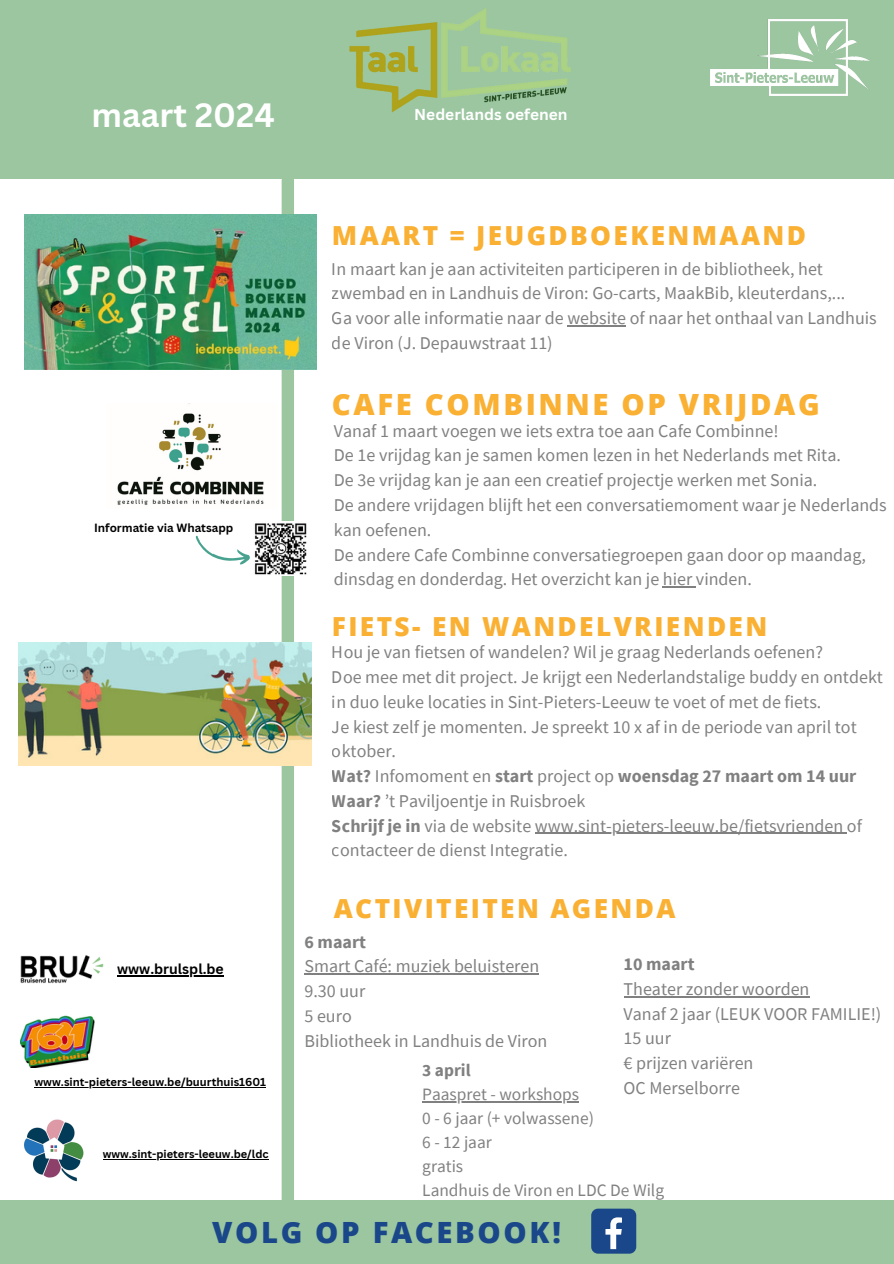
<style>
.page{position:relative;width:894px;height:1264px;background:#fff}
.page>*{position:absolute;margin:0;border:0;box-sizing:border-box;transform-origin:0 0}
.t1{font:700 32.85px "Canva Sans";color:#fff}
.t2{font:800 29.25px "Open Sans";letter-spacing:.09em;color:#f9b033}
.t3{font:800 29.25px "Open Sans";letter-spacing:.09em;color:#1a4789}
.t4{font:800 26.25px "Open Sans";letter-spacing:.09em;color:#f9b033}
.t5{font:18px/24.8px "Source Sans Pro";color:#3b3b3b}
.t6{font:700 18px "Source Sans Pro";color:#3b3b3b}
.t7{font:17.4px/23.9px "Source Sans Pro";color:#3b3b3b}
.t8{font:700 17.4px "Source Sans Pro";color:#3b3b3b}
.t9{font:700 15.45px "Canva Sans";color:#fff}
.t10{font:700 14.1px "Canva Sans";color:#000}
.t11{font:700 11.55px "Canva Sans";color:#000}
.t12{font:700 11.25px "Canva Sans";color:#000}
.t13{font:700 11.1px "Canva Sans";color:#000}
.s1{font-weight:700}
</style>
<div class="page">
<div style="left:0;top:0;width:893px;height:179px;background:#9bc6a0"></div>
<div style="left:0;top:1200px;width:893px;height:63px;background:#9bc6a0"></div>
<img style="left:349px;top:8px;width:222px;height:105px">
<img style="left:710px;top:19px;width:159px;height:77px">
<div style="left:281px;top:180px;width:13px;height:1039px;background:#9bc6a0"></div>
<img style="left:20px;top:955px;width:83px;height:29px">
<div style="left:591px;top:1208px;width:45px;height:45px;background:#1a4789;border-radius:7px"></div>
<svg style="left:605px;top:1217px;width:16px;height:32px"></svg>
<img style="left:20px;top:1015px;width:74px;height:52px">
<img style="left:24px;top:1119px;width:60px;height:63px">
<img style="left:25px;top:214px;width:291px;height:156px">
<img style="left:117px;top:403px;width:147px;height:102px">
<img style="left:254px;top:521px;width:53px;height:54px">
<svg style="left:195px;top:535px;width:55px;height:30px"></svg>
<img style="left:19px;top:642px;width:292px;height:123px">
<hr style="left:623px;top:996px;width:186px;height:1px;background:#3b3b3b">
<hr style="left:534px;top:832px;width:309px;height:1px;background:#3b3b3b">
<hr style="left:567px;top:325px;width:59px;height:1px;background:#3b3b3b">
<hr style="left:662px;top:586px;width:33px;height:1px;background:#3b3b3b">
<hr style="left:304px;top:973px;width:235px;height:1px;background:#3b3b3b">
<hr style="left:422px;top:1101px;width:157px;height:1px;background:#3b3b3b">
<hr style="left:117px;top:975px;width:107px;height:1px;background:#000">
<hr style="left:34px;top:1086px;width:232px;height:1px;background:#000">
<hr style="left:103px;top:1158px;width:166px;height:1px;background:#000">
<p class="t1" style="left:91px;top:92px;width:185px">maart 2024</p>
<h3 class="t9" style="left:414px;top:104px;width:155px">Nederlands oefenen</h3>
<p class="t11" style="left:94px;top:520px;width:141px">Informatie via Whatsapp</p>
<h3 class="t10" style="left:117px;top:959px;width:108px">www.brulspl.be</h3>
<h4 class="t12" style="left:34px;top:1073px;width:233px">www.sint-pieters-leeuw.be/buurthuis1601</h4>
<p class="t13" style="left:103px;top:1145px;width:167px">www.sint-pieters-leeuw.be/ldc</p>
<h4 class="t4" style="left:332px;top:217px;width:475px">MAART = JEUGDBOEKENMAAND</h4>
<p class="t5" style="left:332px;top:256px;width:546px">In maart kan je aan activiteiten participeren in de bibliotheek, het zwembad en in Landhuis de Viron: Go-carts, MaakBib, kleuterdans,...<br>Ga voor alle informatie naar de website of naar het onthaal van Landhuis de Viron (J. Depauwstraat 11)</p>
<p class="t2" style="left:332px;top:383px;width:489px">CAFE COMBINNE OP VRIJDAG</p>
<p class="t5" style="left:334px;top:418px;width:554px">Vanaf 1 maart voegen we iets extra toe aan Cafe Combinne!<br>De 1e vrijdag kan je samen komen lezen in het Nederlands met Rita.<br>De 3e vrijdag kan je aan een creatief projectje werken met Sonia.<br>De andere vrijdagen blijft het een conversatiemoment waar je Nederlands kan oefenen.<br>De andere Cafe Combinne conversatiegroepen gaan door op maandag, dinsdag en donderdag. Het overzicht kan je hier vinden.</p>
<p class="t4" style="left:332px;top:608px;width:437px">FIETS- EN WANDELVRIENDEN</p>
<p class="t5" style="left:332px;top:639px;width:552px">Hou je van fietsen of wandelen? Wil je graag Nederlands oefenen?<br>Doe mee met dit project. Je krijgt een Nederlandstalige buddy en ontdekt in duo leuke locaties in Sint-Pieters-Leeuw te voet of met de fiets.<br>Je kiest zelf je momenten. Je spreekt 10 x af in de periode van april tot oktober.<br><span class="s1">Wat?</span> Infomoment en <span class="s1">start</span> project op <span class="s1">woensdag 27 maart om 14 uur Waar?</span> ’t Paviljoentje in Ruisbroek<br><span class="s1">Schrijf je in</span> via de website www.sint-pieters-leeuw.be/fietsvrienden of contacteer de dienst Integratie.</p>
<h4 class="t4" style="left:334px;top:889px;width:343px">ACTIVITEITEN AGENDA</h4>
<p class="t6" style="left:304px;top:929px;width:63px">6 maart</p>
<p class="t5" style="left:304px;top:953px;width:244px">Smart Café: muziek beluisteren<br>9.30 uur<br>5 euro<br>Bibliotheek in Landhuis de Viron</p>
<p class="t6" style="left:623px;top:952px;width:73px">10 maart</p>
<p class="t5" style="left:623px;top:976px;width:259px">Theater zonder woorden<br>Vanaf 2 jaar (LEUK VOOR FAMILIE!)<br>15 uur<br>€ prijzen variëren<br>OC Merselborre</p>
<p class="t8" style="left:422px;top:1059px;width:50px">3 april</p>
<p class="t7" style="left:422px;top:1082px;width:243px">Paaspret - workshops<br>0 - 6 jaar (+ volwassene)<br>6 - 12 jaar<br>gratis<br>Landhuis de Viron en LDC De Wilg</p>
<p class="t3" style="left:212px;top:1211px;width:350px">VOLG OP FACEBOOK!</p>
</div>
